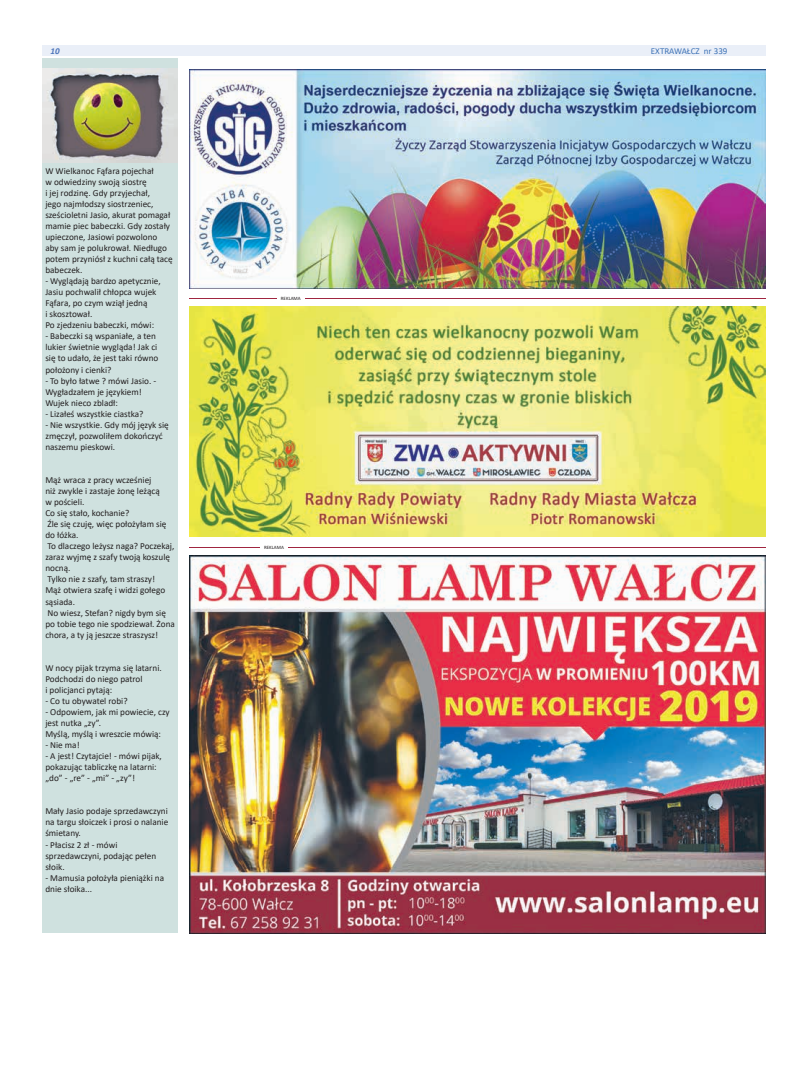
<style>
.page{position:relative;width:794px;height:1092px;background:#fff}
.page>*{position:absolute;margin:0;border:0;box-sizing:border-box;transform-origin:0 0}
.t1{font:9.2px/11px "Calibri";color:#231f20}
.t2{font:9px "Calibri";color:#3d72b6}
.t3{font:italic 700 9px "Calibri";color:#4d75bb}
.t4{font:5px "Calibri";color:#231f20}
</style>
<div class="page">
<div style="left:43px;top:45px;width:722px;height:11px;background:#eaeff8"></div>
<div style="left:43px;top:59px;width:135px;height:874px;background:#cfe1df"></div>
<hr style="left:189px;top:298px;width:576px;height:1px;background:#a02540">
<div style="left:277px;top:296px;width:27px;height:5px;background:#fff"></div>
<img style="left:43px;top:69px;width:135px;height:94px">
<hr style="left:189px;top:547px;width:576px;height:1px;background:#a02540">
<img style="left:189px;top:555px;width:576px;height:378px">
<hr style="left:260px;top:545px;width:27px;height:4px;background:#fff">
<img style="left:189px;top:306px;width:576px;height:230px">
<img style="left:189px;top:70px;width:576px;height:218px">
<p class="t3" style="left:50px;top:44px;width:11px">10</p>
<p class="t2" style="left:651px;top:44px;width:78px">EXTRAWAŁCZ nr 339</p>
<p class="t1" style="left:45px;top:165px;width:129px">W Wielkanoc Fąfara pojechał<br>w odwiedziny swoją siostrę<br>i jej rodzinę. Gdy przyjechał,<br>jego najmłodszy siostrzeniec, sześcioletni Jasio, akurat pomagał mamie piec babeczki. Gdy zostały upieczone, Jasiowi pozwolono aby sam je polukrował. Niedługo potem przyniósł z kuchni całą tacę babeczek.</p>
<p class="t1" style="left:45px;top:275px;width:117px">- Wyglądają bardzo apetycznie,<br>Jasiu pochwalił chłopca wujek<br>Fąfara, po czym wziął jedną<br>i skosztował.<br>Po zjedzeniu babeczki, mówi:</p>
<p class="t1" style="left:45px;top:330px;width:115px">- Babeczki są wspaniałe, a ten lukier świetnie wygląda! Jak ci się to udało, że jest taki równo położony i cienki?</p>
<p class="t1" style="left:45px;top:375px;width:112px">- To było łatwe ? mówi Jasio. -<br>Wygładzałem je językiem!<br>Wujek nieco zbladł:</p>
<p class="t1" style="left:45px;top:408px;width:100px">- Lizałeś wszystkie ciastka?</p>
<p class="t1" style="left:45px;top:419px;width:125px">- Nie wszystkie. Gdy mój język się zmęczył, pozwoliłem dokończyć naszemu pieskowi.</p>
<p class="t1" style="left:45px;top:474px;width:131px">Mąż wraca z pracy wcześniej<br>niż zwykle i zastaje żonę leżącą<br>w pościeli.<br>Co się stało, kochanie?<br>Źle się czuję, więc położyłam się do łóżka.<br>To dlaczego leżysz naga? Poczekaj, zaraz wyjmę z szafy twoją koszulę nocną.<br>Tylko nie z szafy, tam straszy!<br>Mąż otwiera szafę i widzi gołego sąsiada.<br>No wiesz, Stefan? nigdy bym się po tobie tego nie spodziewał. Żona chora, a ty ją jeszcze straszysz!</p>
<p class="t1" style="left:45px;top:662px;width:118px">W nocy pijak trzyma się latarni.<br>Podchodzi do niego patrol<br>i policjanci pytają:</p>
<p class="t1" style="left:45px;top:695px;width:84px">- Co tu obywatel robi?</p>
<p class="t1" style="left:45px;top:706px;width:126px">- Odpowiem, jak mi powiecie, czy jest nutka „zy”.<br>Myślą, myślą i wreszcie mówią:</p>
<p class="t1" style="left:45px;top:739px;width:36px">- Nie ma!</p>
<p class="t1" style="left:45px;top:750px;width:118px">- A jest! Czytajcie! - mówi pijak, pokazując tabliczkę na latarni: „do” - „re” - „mi” - „zy”!</p>
<p class="t1" style="left:45px;top:805px;width:124px;text-align:justify">Mały Jasio podaje sprzedawczyni na targu słoiczek i prosi o nalanie śmietany.</p>
<p class="t1" style="left:45px;top:838px;width:112px">- Płacisz 2 zł - mówi sprzedawczyni, podając pełen słoik.</p>
<p class="t1" style="left:45px;top:871px;width:120px">- Mamusia położyła pieniążki na dnie słoika...</p>
<p class="t4" style="left:281px;top:295px;width:21px">REKLAMA</p>
<p class="t4" style="left:264px;top:543px;width:21px">REKLAMA</p>
</div>
